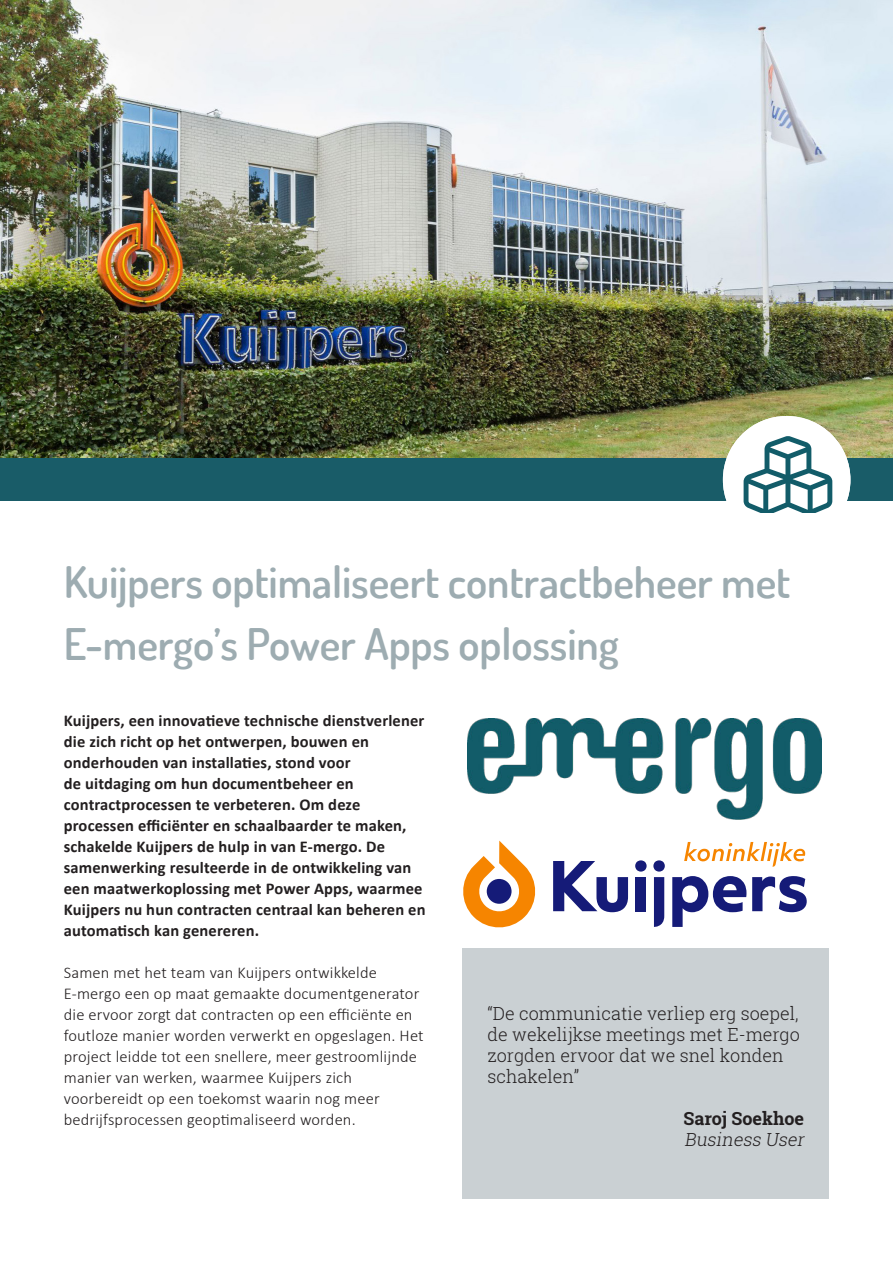
<style>
.page{position:relative;width:893px;height:1263px;background:#fff}
.page>*{position:absolute;margin:0;border:0;box-sizing:border-box;transform-origin:0 0}
.t1{font:600 43.5px/61.5px "Dosis";letter-spacing:-.005em;color:#9dacb1}
.t2{font:300 18px/21px "Roboto Slab";color:#231f20}
.t3{font:700 18px "Roboto Slab";color:#231f20}
.t4{font:italic 300 18px "Roboto Slab";color:#231f20}
.t5{font:700 16.5px/21px "Calibri";letter-spacing:.01em;color:#231f20}
.t6{font:300 16.5px/21px "Calibri";letter-spacing:.01em;color:#231f20}
</style>
<div class="page">
<img style="left:0;top:0;width:893px;height:458px">
<div style="left:0;top:458px;width:893px;height:43px;background:#195c68"></div>
<div style="left:723px;top:416px;width:127px;height:127px;background:#fff;border-radius:50%"></div>
<img style="left:467px;top:718px;width:354px;height:102px">
<div style="left:462px;top:948px;width:367px;height:251px;background:#cad0d3"></div>
<svg style="left:738px;top:436px;width:97px;height:77px"></svg>
<svg style="left:635px;top:860px;width:12px;height:11px"></svg>
<svg style="left:654px;top:877px;width:10px;height:50px"></svg>
<div style="left:636px;top:877px;width:10px;height:34px;background:#151b78"></div>
<svg style="left:653px;top:860px;width:12px;height:11px"></svg>
<svg style="left:752px;top:876px;width:55px;height:36px"></svg>
<svg style="left:672px;top:876px;width:74px;height:51px"></svg>
<svg style="left:553px;top:861px;width:75px;height:51px"></svg>
<svg style="left:463px;top:840px;width:73px;height:88px"></svg>
<svg style="left:684px;top:842px;width:121px;height:25px"></svg>
<h1 class="t1" style="left:64px;top:556px;width:728px">Kuijpers optimaliseert contractbeheer met<br>E-mergo’s Power Apps oplossing</h1>
<p class="t5" style="left:64px;top:710px;width:363px">Kuijpers, een innovatieve technische dienstverlener die zich richt op het ontwerpen, bouwen en onderhouden van installaties, stond voor<br>de uitdaging om hun documentbeheer en contractprocessen te verbeteren. Om deze processen efficiënter en schaalbaarder te maken, schakelde Kuijpers de hulp in van E-mergo. De samenwerking resulteerde in de ontwikkeling van een maatwerkoplossing met Power Apps, waarmee Kuijpers nu hun contracten centraal kan beheren en automatisch kan genereren.</p>
<p class="t6" style="left:64px;top:963px;width:361px">Samen met het team van Kuijpers ontwikkelde E-mergo een op maat gemaakte documentgenerator die ervoor zorgt dat contracten op een efficiënte en foutloze manier worden verwerkt en opgeslagen. Het project leidde tot een snellere, meer gestroomlijnde manier van werken, waarmee Kuijpers zich voorbereidt op een toekomst waarin nog meer bedrijfsprocessen geoptimaliseerd worden.</p>
<p class="t2" style="left:487px;top:1004px;width:314px">“De communicatie verliep erg soepel, de wekelijkse meetings met E-mergo zorgden ervoor dat we snel konden schakelen”</p>
<p class="t3" style="left:684px;top:1111px;width:122px">Saroj Soekhoe</p>
<p class="t4" style="left:684px;top:1132px;width:124px">Business User</p>
</div>
